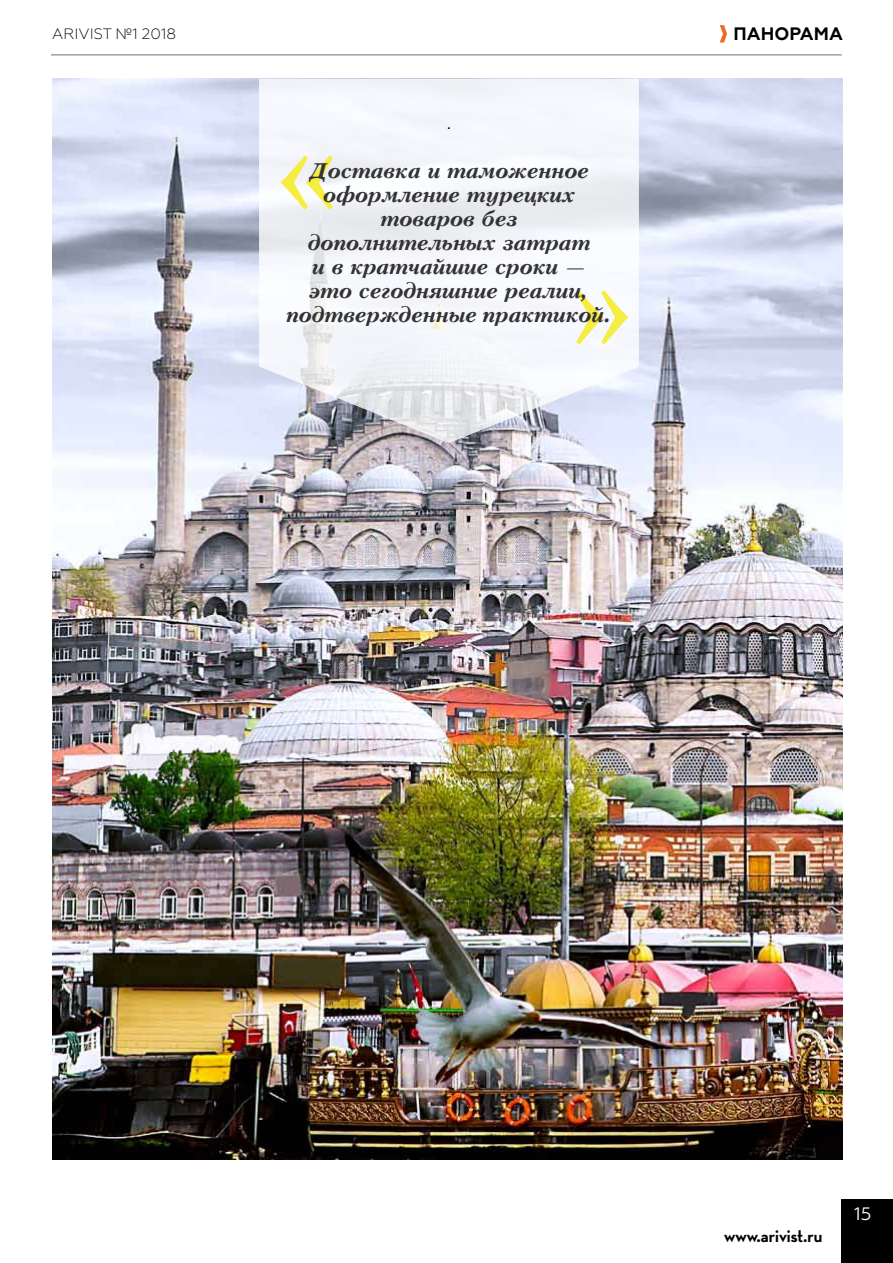
<style>
.page{position:relative;width:893px;height:1263px;background:#fff}
.page>*{position:absolute;margin:0;border:0;box-sizing:border-box;transform-origin:0 0}
.t1{font:italic 700 21px/24px "Kudrashov";letter-spacing:-.025em;color:#333;text-align:center}
.t2{font:700 20.85px "Neutraface Display";color:#000}
.t3{font:700 18px "Geometria";color:#000}
.t4{font:18px "Geometria";color:#fff}
.t5{font:300 15px "Geometria";color:#000}
.t6{font:15px "Franklin Gothic";color:#000}
</style>
<div class="page">
<svg style="left:720px;top:25px;width:7px;height:18px"></svg>
<div style="left:842px;top:1199px;width:51px;height:64px;background:#000"></div>
<hr style="left:51px;top:54px;width:791px;height:2px;background:#9d9fa2">
<img style="left:53px;top:79px;width:790px;height:1081px">
<svg style="left:259px;top:79px;width:380px;height:364px;fill:#f4f6fb"></svg>
<svg style="left:281px;top:156px;width:52px;height:54px"></svg>
<svg style="left:576px;top:290px;width:52px;height:54px"></svg>
<p class="t5" style="left:52px;top:25px;width:125px">ARIVIST №1 2018</p>
<p class="t3" style="left:734px;top:23px;width:111px">ПАНОРАМА</p>
<p class="t6" style="left:447px;top:115px;width:5px">.</p>
<p class="t1" style="left:286px;top:159px;width:328px">Доставка и таможенное оформление турецких товаров без дополнительных затрат<br>и в кратчайшие сроки —<br>это сегодняшние реалии, подтвержденные практикой.</p>
<p class="t2" style="left:724px;top:1220px;width:100px">www.arivist.ru</p>
<p class="t4" style="left:854px;top:1203px;width:19px">15</p>
</div>
